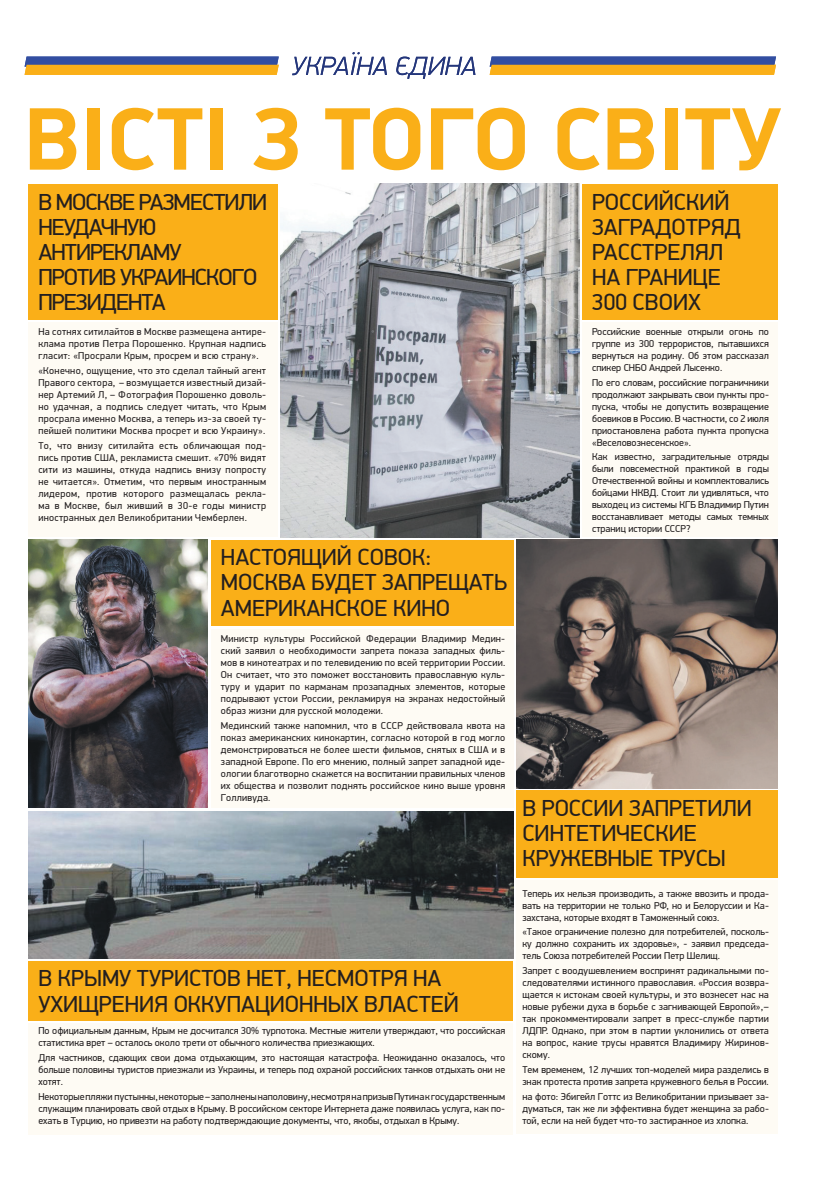
<style>
.page{position:relative;width:820px;height:1191px;background:#fff}
.page>*{position:absolute;margin:0;border:0;box-sizing:border-box;transform-origin:0 0}
.t1{font:700 89px "PF Din Display Pro";color:#faaf18}
.t2{font:23.3px/25.2px "PF Din Display Pro";color:#231f20}
.t3{font:23.3px/25.2px "PF Din Display Pro";letter-spacing:-.04em;color:#231f20}
.Paragraph_Style_3{font:10px/12px "PF Din Display Pro";color:#231f20;text-align:justify}
</style>
<div class="page">
<div style="left:211px;top:629px;width:302px;height:178px;background:#fefbf4"></div>
<div style="left:28px;top:323px;width:250px;height:214px;background:#fefbf4"></div>
<div style="left:582px;top:323px;width:195px;height:214px;background:#fefbf4"></div>
<div style="left:28px;top:1023px;width:485px;height:111px;background:#fefbf4"></div>
<div style="left:516px;top:880px;width:261px;height:254px;background:#fefbf4"></div>
<div style="left:211px;top:540px;width:302px;height:85px;background:#faaf18"></div>
<div style="left:28px;top:184px;width:250px;height:136px;background:#faaf18"></div>
<div style="left:582px;top:184px;width:195px;height:136px;background:#faaf18"></div>
<div style="left:28px;top:961px;width:485px;height:59px;background:#faaf18"></div>
<div style="left:516px;top:790px;width:261px;height:88px;background:#faaf18"></div>
<img style="left:28px;top:540px;width:179px;height:267px">
<img style="left:281px;top:184px;width:298px;height:353px">
<img style="left:516px;top:540px;width:261px;height:248px">
<img style="left:28px;top:811px;width:485px;height:147px">
<svg style="left:292px;top:52px;width:95px;height:23px"></svg>
<svg style="left:396px;top:57px;width:79px;height:22px"></svg>
<svg style="left:25px;top:57px;width:253px;height:18px;background:#a38553"></svg>
<svg style="left:489px;top:57px;width:286px;height:18px;background:#a48554"></svg>
<p class="t1" style="left:25px;top:85px;width:758px">ВІСТІ З ТОГО СВІТУ</p>
<p class="t3" style="left:38px;top:189px;width:230px">В МОСКВЕ РАЗМЕСТИЛИ<br>НЕУДАЧНУЮ<br>АНТИРЕКЛАМУ<br>ПРОТИВ УКРАИНСКОГО<br>ПРЕЗИДЕНТА</p>
<p class="t2" style="left:592px;top:189px;width:150px">РОССИЙСКИЙ<br>ЗАГРАДОТРЯД<br>РАССТРЕЛЯЛ<br>НА ГРАНИЦЕ<br>300 СВОИХ</p>
<p class="Paragraph_Style_3" style="left:38px;top:326px;width:229px">На сотнях ситилайтов в Москве размещена антире&shy;клама против Петра Порошенко. Крупная надпись гласит: «Просрали Крым, просрем и всю страну».</p>
<p class="Paragraph_Style_3" style="left:38px;top:365px;width:229px">«Конечно, ощущение, что это сделал тайный агент Правого сектора, – возмущается известный дизай&shy;нер Артемий Л, – Фотография Порошенко доволь&shy;но удачная, а подпись следует читать, что Крым просрала именно Москва, а теперь из-за своей ту&shy;пейшей политики Москва просрет и всю Украину».</p>
<p class="Paragraph_Style_3" style="left:38px;top:440px;width:229px">То, что внизу ситилайта есть обличающая под&shy;пись против США, рекламиста смешит. «70% видят сити из машины, откуда надпись внизу попросту не читается». Отметим, что первым иностранным лидером, против которого размещалась рекла&shy;ма в Москве, был живший в 30-е годы министр иностранных дел Великобритании Чемберлен.</p>
<p class="t2" style="left:221px;top:545px;width:288px">НАСТОЯЩИЙ СОВОК:<br>МОСКВА БУДЕТ ЗАПРЕЩАТЬ<br>АМЕРИКАНСКОЕ КИНО</p>
<p class="Paragraph_Style_3" style="left:221px;top:632px;width:286px">Министр культуры Российской Федерации Владимир Медин&shy;ский заявил о необходимости запрета показа западных филь&shy;мов в кинотеатрах и по телевидению по всей территории России.<br>Он считает, что это поможет восстановить православную куль&shy;туру и ударит по карманам прозападных элементов, которые подрывают устои России, рекламируя на экранах недостойный образ жизни для русской молодежи.</p>
<p class="Paragraph_Style_3" style="left:221px;top:719px;width:286px">Мединский также напомнил, что в СССР действовала квота на показ американских кинокартин, согласно которой в год могло демонстрироваться не более шести фильмов, снятых в США и в западной Европе. По его мнению, полный запрет западной иде&shy;ологии благотворно скажется на воспитании правильных членов их общества и позволит поднять российское кино выше уровня Голливуда.</p>
<p class="t2" style="left:38px;top:966px;width:422px">В КРЫМУ ТУРИСТОВ НЕТ, НЕСМОТРЯ НА<br>УХИЩРЕНИЯ ОККУПАЦИОННЫХ ВЛАСТЕЙ</p>
<p class="Paragraph_Style_3" style="left:38px;top:1025px;width:468px">По официальным данным, Крым не досчитался 30% турпотока. Местные жители утверждают, что российская статистика врет – осталось около трети от обычного количества приезжающих.</p>
<p class="Paragraph_Style_3" style="left:38px;top:1051px;width:468px">Для частников, сдающих свои дома отдыхающим, это настоящая катастрофа. Неожиданно оказалось, что больше половины туристов приезжали из Украины, и теперь под охраной российских танков отдыхать они не хотят.</p>
<p class="Paragraph_Style_3" style="left:38px;top:1090px;width:468px">Некоторые пляжи пустынны, некоторые – заполнены наполовину, несмотря на призыв Путина к государственным служащим планировать свой отдых в Крыму. В российском секторе Интернета даже появилась услуга, как по&shy;ехать в Турцию, но привезти на работу подтверждающие документы, что, якобы, отдыхал в Крыму.</p>
<p class="Paragraph_Style_3" style="left:592px;top:325px;width:178px">Российские военные открыли огонь по группе из 300 террористов, пытавшихся вернуться на родину. Об этом рассказал спикер СНБО Андрей Лысенко.</p>
<p class="Paragraph_Style_3" style="left:592px;top:376px;width:178px">По его словам, российские пограничники продолжают закрывать свои пункты про&shy;пуска, чтобы не допустить возвращение боевиков в Россию. В частности, со 2 июля приостановлена работа пункта пропуска «Веселовознесенское».</p>
<p class="Paragraph_Style_3" style="left:592px;top:451px;width:178px">Как известно, заградительные отряды были повсеместной практикой в годы Отечественной войны и комплектовались бойцами НКВД. Стоит ли удивляться, что выходец из системы КГБ Владимир Путин восстанавливает методы самых темных страниц истории СССР?</p>
<p class="t2" style="left:522px;top:795px;width:231px">В РОССИИ ЗАПРЕТИЛИ<br>СИНТЕТИЧЕСКИЕ<br>КРУЖЕВНЫЕ ТРУСЫ</p>
<p class="Paragraph_Style_3" style="left:522px;top:887px;width:248px">Теперь их нельзя производить, а также ввозить и прода&shy;вать на территории не только РФ, но и Белоруссии и Ка&shy;захстана, которые входят в Таможенный союз.</p>
<p class="Paragraph_Style_3" style="left:522px;top:926px;width:248px">«Такое ограничение полезно для потребителей, посколь&shy;ку должно сохранить их здоровье», - заявил председа&shy;тель Союза потребителей России Петр Шелищ.</p>
<p class="Paragraph_Style_3" style="left:522px;top:965px;width:248px">Запрет с воодушевлением воспринят радикальными по&shy;следователями истинного православия. «Россия возвра&shy;щается к истокам своей культуры, и это вознесет нас на новые рубежи духа в борьбе с загнивающей Европой»,– так прокомментировали запрет в пресс-службе партии ЛДПР. Однако, при этом в партии уклонились от ответа на вопрос, какие трусы нравятся Владимиру Жиринов&shy;скому.</p>
<p class="Paragraph_Style_3" style="left:522px;top:1064px;width:248px">Тем временем, 12 лучших топ-моделей мира разделись в знак протеста против запрета кружевного белья в России.</p>
<p class="Paragraph_Style_3" style="left:522px;top:1090px;width:248px">на фото: Эбигейл Готтс из Великобритании призывает за&shy;думаться, так же ли эффективна будет женщина за рабо&shy;той, если на ней будет что-то застиранное из хлопка.</p>
</div>
